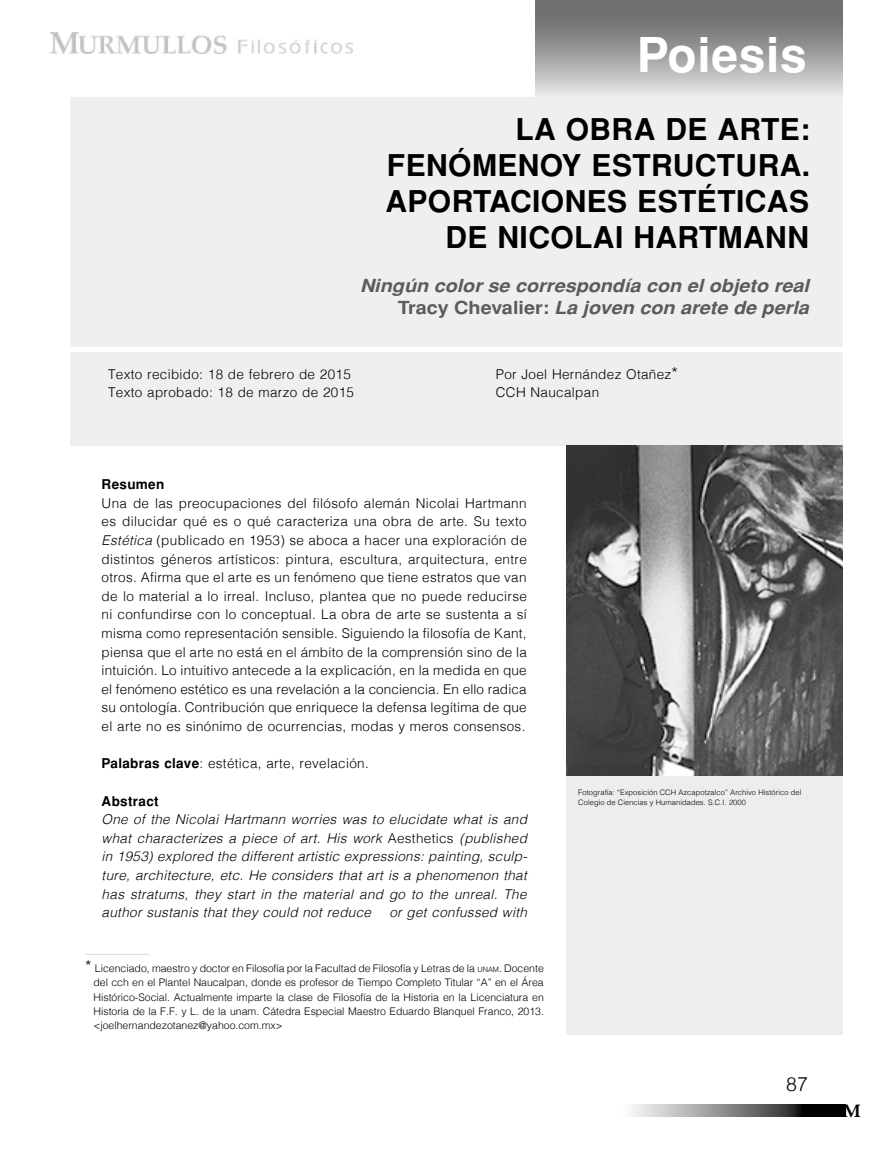
<style>
.page{position:relative;width:893px;height:1149px;background:#fff}
.page>*{position:absolute;margin:0;border:0;box-sizing:border-box;transform-origin:0 0}
.t1{font:700 48px "Helvetica";letter-spacing:.015em;color:#fff}
.t2{font:700 30px/36px "Helvetica";letter-spacing:.015em;color:#000;text-align:right}
.t3{font:300 19.5px "Helvetica";color:#000}
.t4{font:italic 700 18px/22.5px "Helvetica";color:#5a5b5d;text-align:right;scale:1.1 1}
.t5{font:700 18px "Palatino Linotype";color:#000}
.t6{font:300 13.5px/18.6px "Helvetica";letter-spacing:.025em;color:#000}
.t7{font:italic 300 13.5px/18.6px "Helvetica";letter-spacing:.025em;color:#000;text-align:justify}
.t8{font:700 13.5px "Helvetica";letter-spacing:.025em;color:#000}
.t9{font:300 10.5px/14.2px "Helvetica";color:#000;text-align:justify}
.t10{font:300 7.5px/10.5px "Helvetica";letter-spacing:.01em;color:#000}
.s1{font-style:normal}
.s2{font-size:16.5px}
.s3{font-style:italic}
.s4{font-weight:700}
.s5{font-size:7.35px}
</style>
<div class="page">
<img style="left:51px;top:32px;width:302px;height:22px">
<svg style="left:632px;top:1104px;width:213px;height:12px;background:#737375"></svg>
<svg style="left:536px;top:0;width:307px;height:98px;background:#9d9e9f"></svg>
<div style="left:70px;top:98px;width:773px;height:348px;background:#eeefef"></div>
<hr style="left:68px;top:348px;width:777px;height:4px;background:#fff">
<div style="left:566px;top:761px;width:277px;height:273px;background:#eceded"></div>
<img style="left:566px;top:446px;width:277px;height:329px">
<hr style="left:85px;top:953px;width:64px;height:1px;background:#d9dadb">
<h1 class="t1" style="left:637px;top:27px;width:172px">Poiesis</h1>
<h2 class="t2" style="left:385px;top:111px;width:426px">LA OBRA DE ARTE:<br>FENÓMENOY ESTRUCTURA.<br>APORTACIONES ESTÉTICAS<br>DE NICOLAI HARTMANN</h2>
<h3 class="t4" style="left:360px;top:274px;width:410px">Ningún color se correspondía con el objeto real<br><span class="s1">Tracy Chevalier:</span> La joven con arete de perla</h3>
<p class="t6" style="left:108px;top:364px;width:247px;line-height:18px">Texto recibido: 18 de febrero de 2015<br>Texto aprobado: 18 de marzo de 2015</p>
<p class="t6" style="left:496px;top:364px;width:184px;line-height:18px">Por Joel Hernández Otañez<span class="s2">*<br></span>CCH Naucalpan</p>
<p class="t8" style="left:102px;top:476px;width:64px">Resumen</p>
<p class="t6" style="left:102px;top:492px;width:427px;text-align:justify">Una de las preocupaciones del filósofo alemán Nicolai Hartmann es dilucidar qué es o qué caracteriza una obra de arte. Su texto <span class="s3">Estética</span> (publicado en 1953) se aboca a hacer una exploración de distintos géneros artísticos: pintura, escultura, arquitectura, entre otros. Afirma que el arte es un fenómeno que tiene estratos que van de lo material a lo irreal. Incluso, plantea que no puede reducirse ni confundirse con lo conceptual. La obra de arte se sustenta a sí misma como representación sensible. Siguiendo la filosofía de Kant, piensa que el arte no está en el ámbito de la comprensión sino de la intuición. Lo intuitivo antecede a la explicación, en la medida en que el fenómeno estético es una revelación a la conciencia. En ello radica su ontología. Contribución que enriquece la defensa legítima de que el arte no es sinónimo de ocurrencias, modas y meros consensos.</p>
<p class="t6" style="left:102px;top:753px;width:269px"><span class="s4">Palabras clave</span>: estética, arte, revelación.</p>
<p class="t8" style="left:102px;top:792px;width:59px">Abstract</p>
<p class="t7" style="left:102px;top:809px;width:427px">One of the Nicolai Hartmann worries was to elucidate what is and what characterizes a piece of art. His work <span class="s1">Aesthetics</span> (published in 1953) explored the different artistic expressions: painting, sculp&shy;ture, architecture, etc. He considers that art is a phenomenon that has stratums, they start in the material and go to the unreal. The author sustanis that they could not reduce</p>
<p class="t7" style="left:389px;top:902px;width:139px">or get confussed with</p>
<p class="t9" style="left:94px;top:960px;width:452px;text-indent:-8px"><span class="s2">*</span> Licenciado, maestro y doctor en Filosofía por la Facultad de Filosofía y Letras de la <span class="s5">UNAM</span>. Docente del cch en el Plantel Naucalpan, donde es profesor de Tiempo Completo Titular “A” en el Área Histórico-Social. Actualmente imparte la clase de Filosofía de la Historia en la Licenciatura en Historia de la F.F. y L. de la unam. Cátedra Especial Maestro Eduardo Blanquel Franco, 2013. &lt;joelhernandezotanez@yahoo.com.mx&gt;</p>
<p class="t10" style="left:578px;top:786px;width:225px">Fotografía: “Exposición CCH Azcapotzalco” Archivo Histórico del<br>Colegio de Ciencias y Humanidades. S.C.I. 2000</p>
<h3 class="t3" style="left:786px;top:1066px;width:23px">87</h3>
<h3 class="t5" style="left:843px;top:1097px;width:19px">M</h3>
</div>
